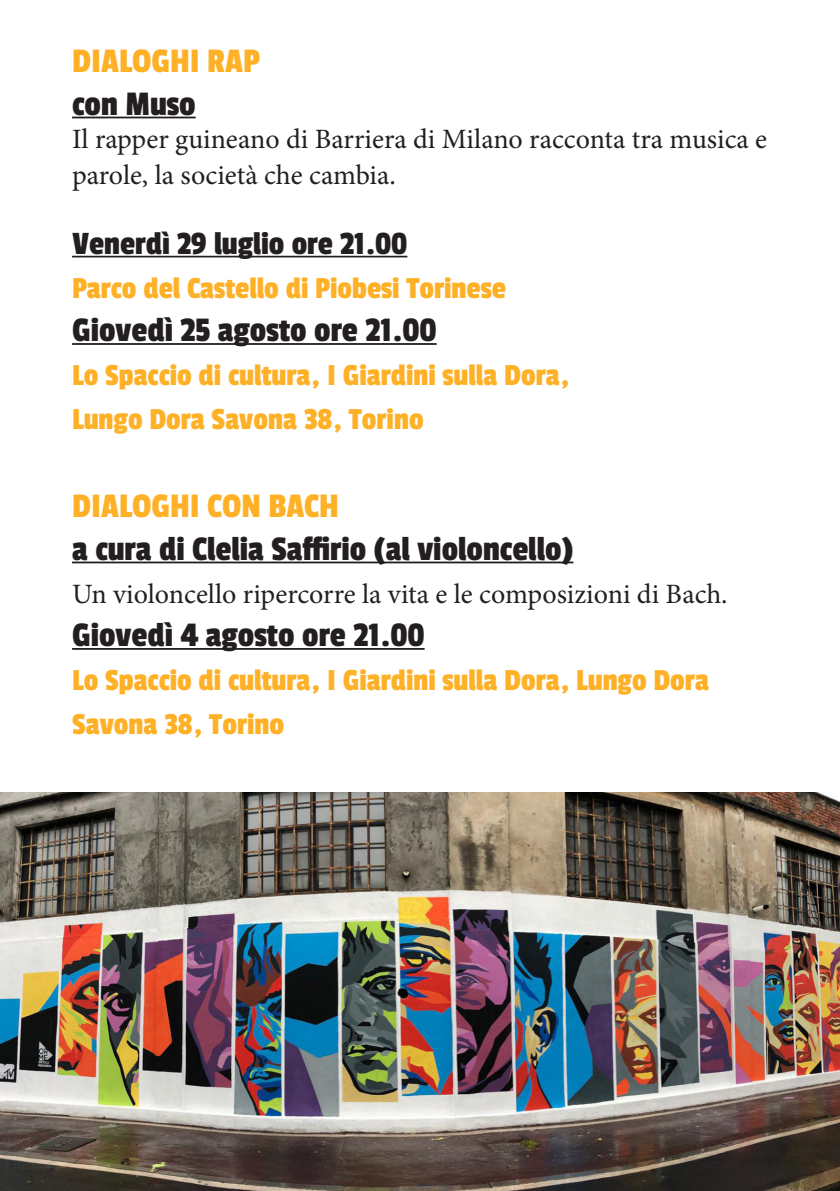
<style>
.page{position:relative;width:840px;height:1191px;background:#fff}
.page>*{position:absolute;margin:0;border:0;box-sizing:border-box;transform-origin:0 0}
.t1{font:36px "Passion One";color:#231f20}
.t2{font:36px "Passion One";color:#feb127}
.t3{font:34px "Passion One";color:#231f20}
.t4{font:32px/44px "Passion One";color:#feb127}
.t5{font:28px/36px "Minion Pro";color:#231f20}
</style>
<div class="page">
<hr style="left:72px;top:117px;width:123px;height:1px;background:#231f20">
<hr style="left:72px;top:256px;width:335px;height:1px;background:#231f20">
<hr style="left:72px;top:343px;width:364px;height:2px;background:#231f20">
<hr style="left:72px;top:561px;width:501px;height:2px;background:#231f20">
<hr style="left:72px;top:648px;width:352px;height:2px;background:#231f20">
<img style="left:0;top:792px;width:839px;height:399px">
<p class="t2" style="left:72px;top:42px;width:189px">DIALOGHI RAP</p>
<p class="t1" style="left:72px;top:85px;width:125px">con Muso</p>
<p class="t5" style="left:72px;top:122px;width:696px">Il rapper guineano di Barriera di Milano racconta tra musica e parole, la società che cambia.</p>
<p class="t3" style="left:72px;top:226px;width:336px">Venerdì 29 luglio ore 21.00</p>
<p class="t4" style="left:72px;top:266px;width:435px">Parco del Castello di Piobesi Torinese</p>
<p class="t1" style="left:72px;top:311px;width:366px">Giovedì 25 agosto ore 21.00</p>
<p class="t4" style="left:72px;top:353px;width:498px">Lo Spaccio di cultura, I Giardini sulla Dora,</p>
<p class="t4" style="left:72px;top:397px;width:353px">Lungo Dora Savona 38, Torino</p>
<p class="t2" style="left:72px;top:486px;width:268px">DIALOGHI CON BACH</p>
<p class="t1" style="left:72px;top:530px;width:502px">a cura di Clelia Saffirio (al violoncello)</p>
<p class="t5" style="left:72px;top:576px;width:656px">Un violoncello ripercorre la vita e le composizioni di Bach.</p>
<p class="t1" style="left:72px;top:616px;width:354px">Giovedì 4 agosto ore 21.00</p>
<p class="t4" style="left:72px;top:658px;width:638px">Lo Spaccio di cultura, I Giardini sulla Dora, Lungo Dora<br>Savona 38, Torino</p>
</div>
